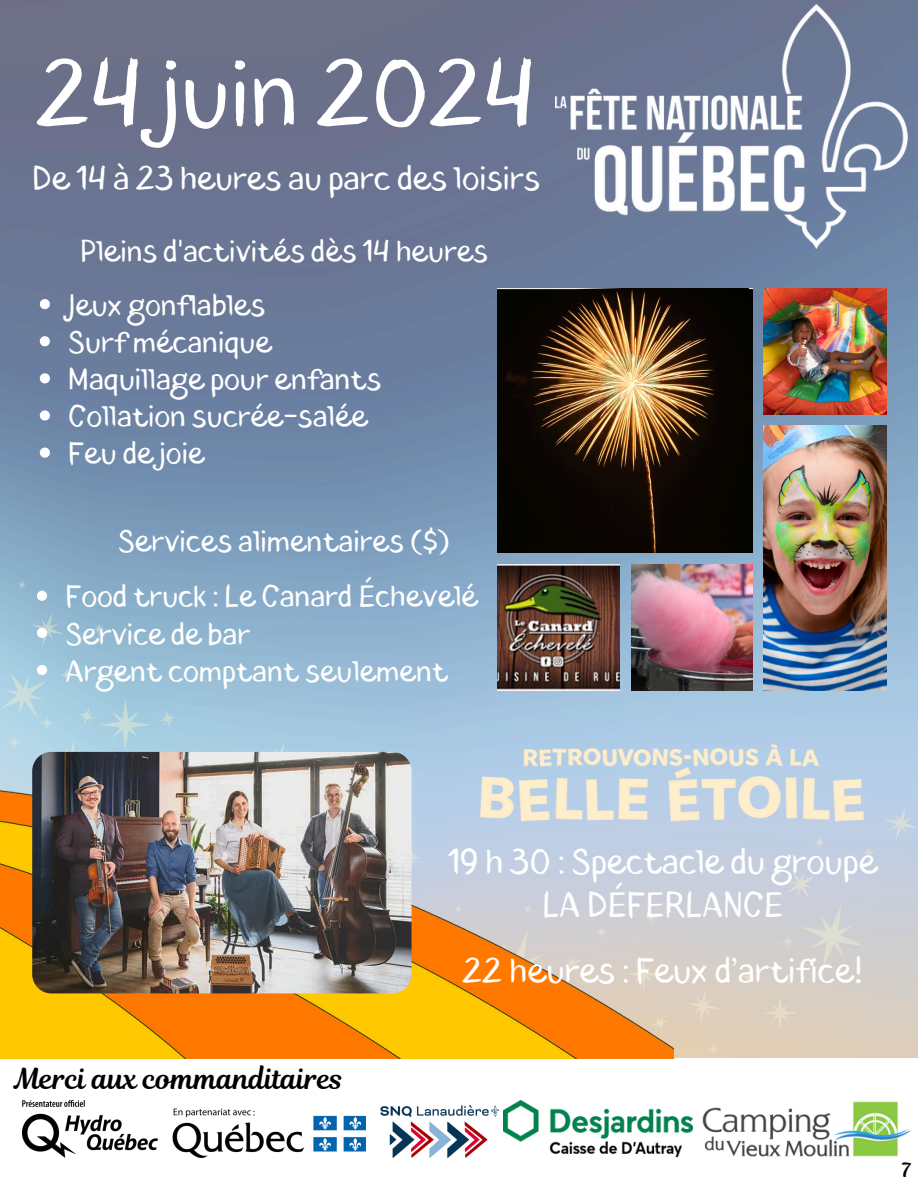
<style>
.page{position:relative;width:918px;height:1188px;background:#fff}
.page>*{position:absolute;margin:0;border:0;box-sizing:border-box;transform-origin:0 0}
.t1{font:93px "Blushes";color:#fff}
.t2{font:34.5px/42.8px "Blushes";color:#fff;text-align:center}
.t3{font:33px "Blushes";color:#fff}
.t4{font:30px "Blushes";color:#fff}
.t5{font:28.5px "Magnolia Script";color:#000}
.t6{font:19.5px "Magnolia Script";color:#000}
</style>
<div class="page">
<img style="left:0;top:0;width:918px;height:1058px">
<img style="left:497px;top:289px;width:256px;height:264px">
<img style="left:764px;top:289px;width:123px;height:126px">
<img style="left:764px;top:426px;width:123px;height:264px">
<img style="left:674px;top:564px;width:79px;height:126px">
<svg style="left:674px;top:1054px;width:24px;height:4px"></svg>
<svg style="left:763px;top:996px;width:35px;height:35px"></svg>
<svg style="left:686px;top:989px;width:34px;height:34px"></svg>
<svg style="left:861px;top:845px;width:15px;height:15px"></svg>
<svg style="left:758px;top:863px;width:10px;height:11px"></svg>
<svg style="left:780px;top:869px;width:84px;height:100px;background:#cecfd4"></svg>
<svg style="left:741px;top:969px;width:15px;height:16px"></svg>
<svg style="left:812px;top:835px;width:15px;height:15px"></svg>
<svg style="left:706px;top:1042px;width:15px;height:15px"></svg>
<svg style="left:884px;top:807px;width:34px;height:33px"></svg>
<img style="left:22px;top:1101px;width:135px;height:56px">
<img style="left:172px;top:1108px;width:194px;height:49px">
<img style="left:380px;top:1105px;width:118px;height:52px">
<img style="left:503px;top:1101px;width:407px;height:56px">
<img style="left:556px;top:4px;width:352px;height:245px">
<img style="left:0;top:372px;width:674px;height:687px">
<img style="left:475px;top:736px;width:397px;height:98px">
<img style="left:32px;top:752px;width:379px;height:241px;border-radius:19px">
<svg style="left:40px;top:299px;width:10px;height:10px"></svg>
<svg style="left:40px;top:336px;width:10px;height:10px"></svg>
<svg style="left:40px;top:373px;width:10px;height:10px"></svg>
<svg style="left:40px;top:410px;width:10px;height:11px"></svg>
<svg style="left:40px;top:448px;width:10px;height:10px"></svg>
<svg style="left:37px;top:591px;width:10px;height:10px"></svg>
<svg style="left:30px;top:613px;width:34px;height:33px"></svg>
<svg style="left:0;top:665px;width:178px;height:110px;background:#99b8c7"></svg>
<p class="t1" style="left:37px;top:30px;width:501px">24 juin 2024</p>
<p class="t3" style="left:32px;top:155px;width:509px">De 14 à 23 heures au parc des loisirs</p>
<p class="t4" style="left:80px;top:231px;width:409px">Pleins d'activités dès 14 heures</p>
<p class="t4" style="left:68px;top:284px;width:198px">Jeux gonflables</p>
<p class="t4" style="left:68px;top:321px;width:205px">Surf mécanique</p>
<p class="t4" style="left:68px;top:358px;width:315px">Maquillage pour enfants</p>
<p class="t4" style="left:68px;top:396px;width:301px">Collation sucrée-salée</p>
<p class="t4" style="left:68px;top:433px;width:138px">Feu de joie</p>
<h1 class="t4" style="left:118px;top:520px;width:334px">Services alimentaires ($)</h1>
<p class="t4" style="left:65px;top:576px;width:414px">Food truck : Le Canard Échevelé</p>
<p class="t4" style="left:65px;top:613px;width:186px">Service de bar</p>
<p class="t4" style="left:65px;top:650px;width:384px">Argent comptant seulement</p>
<p class="t5" style="left:14px;top:1059px;width:331px">Merci aux commanditaires</p>
<p class="t2" style="left:448px;top:841px;width:431px">19 h 30 : Spectacle du groupe<br>LA DÉFERLANCE</p>
<p class="t2" style="left:463px;top:950px;width:402px">22 heures : Feux d’artifice!</p>
<p class="t6" style="left:902px;top:1157px;width:11px">7</p>
</div>
